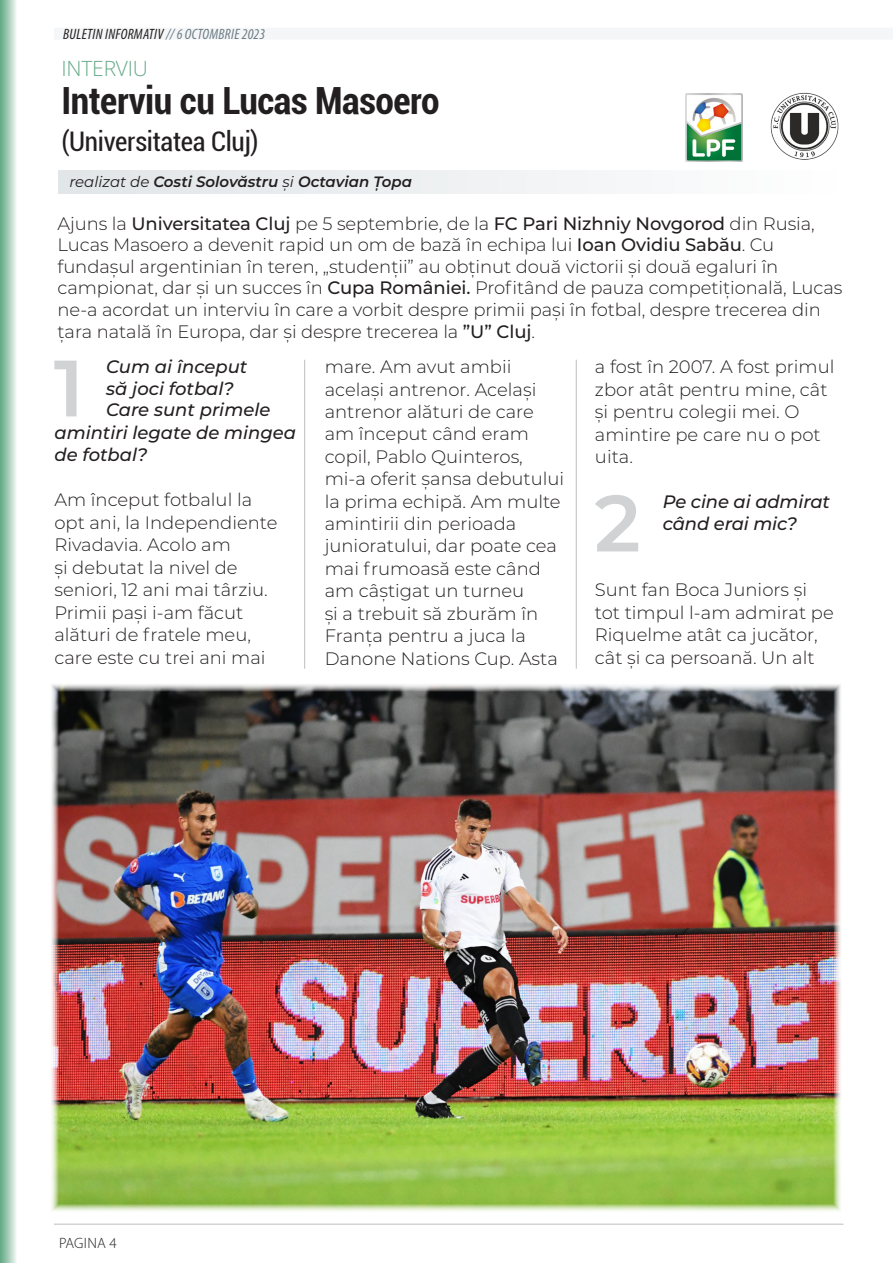
<style>
.page{position:relative;width:893px;height:1263px;background:#fff}
.page>*{position:absolute;margin:0;border:0;box-sizing:border-box;transform-origin:0 0}
.t1{font:600 79.65px "Montserrat";color:#d1d2d4}
.t2{font:700 condensed 37.5px "Roboto";letter-spacing:-.01em;color:#231f20}
.t3{font:condensed 27px "Roboto";letter-spacing:-.01em;color:#231f20}
.t4{font:300 21px "Open Sans";letter-spacing:-.01em;color:#66ab88}
.t5{font:300 18px/22.5px "Montserrat";color:#231f20}
.t6{font:italic 500 18px/21.6px "Montserrat";color:#231f20}
.t7{font:italic 600 15px "Montserrat";color:#231f20}
.t8{font:italic condensed 15px "Myriad Pro";letter-spacing:.02em;color:#231f20}
.t9{font:300 15px "Myriad Pro";letter-spacing:.02em;color:#231f20}
.s1{color:#6c7d86}
.s2{font-weight:400}
.s3{font-weight:500}
</style>
<div class="page">
<div style="left:54px;top:28px;width:839px;height:12px;background:#f5f6f7"></div>
<hr style="left:54px;top:1224px;width:789px;height:1px;background:#231f20">
<svg style="left:0;top:0;width:16px;height:1263px;background:#a4ccb8"></svg>
<div style="left:58px;top:171px;width:784px;height:23px;background:linear-gradient(to right,#e0e5e8,#fefefe)"></div>
<img style="left:686px;top:94px;width:57px;height:67px">
<img style="left:770px;top:92px;width:69px;height:68px">
<img style="left:51px;top:684px;width:790px;height:527px">
<hr style="left:304px;top:360px;width:1px;height:309px;background:#231f20">
<hr style="left:576px;top:360px;width:1px;height:309px;background:#231f20">
<p class="t8" style="left:63px;top:25px;width:203px">BULETIN INFORMATIV <span class="s1">// 6 OCTOMBRIE 2023</span></p>
<p class="t4" style="left:61px;top:54px;width:88px">INTERVIU</p>
<p class="t2" style="left:61px;top:74px;width:380px">Interviu cu Lucas Masoero</p>
<p class="t3" style="left:61px;top:123px;width:199px">(Universitatea Cluj)</p>
<p class="t7" style="left:69px;top:171px;width:344px"><span class="s2">realizat de</span> Costi Solovăstru <span class="s2">și</span> Octavian Țopa</p>
<p class="t5" style="left:58px;top:212px;width:786px;line-height:21.6px">Ajuns la <span class="s3">Universitatea Cluj</span> pe 5 septembrie, de la <span class="s3">FC Pari Nizhniy Novgorod</span> din Rusia, Lucas Masoero a devenit rapid un om de bază în echipa lui <span class="s3">Ioan Ovidiu Sabău</span>. Cu fundașul argentinian în teren, „studenții” au obținut două victorii și două egaluri în campionat, dar și un succes în <span class="s3">Cupa României.</span> Profitând de pauza competițională, Lucas ne-a acordat un interviu în care a vorbit despre primii pași în fotbal, despre trecerea din țara natală în Europa, dar și despre trecerea la <span class="s3">”U” Cluj</span>.</p>
<p class="t1" style="left:54px;top:332px;width:32px">1</p>
<p class="t6" style="left:106px;top:355px;width:143px">Cum ai început</p>
<p class="t6" style="left:106px;top:377px;width:129px">să joci fotbal?</p>
<p class="t6" style="left:106px;top:398px;width:166px">Care sunt primele</p>
<p class="t6" style="left:54px;top:421px;width:243px">amintiri legate de mingea</p>
<p class="t6" style="left:54px;top:443px;width:95px">de fotbal?</p>
<p class="t5" style="left:54px;top:488px;width:225px">Am început fotbalul la opt ani, la Independiente<br>Rivadavia. Acolo am<br>și debutat la nivel de seniori, 12 ani mai târziu.<br>Primii pași i-am făcut alături de fratele meu, care este cu trei ani mai</p>
<p class="t5" style="left:325px;top:355px;width:241px">mare. Am avut ambii același antrenor. Același antrenor alături de care am început când eram copil, Pablo Quinteros, mi-a oferit șansa debutului la prima echipă. Am multe amintirii din perioada junioratului, dar poate cea mai frumoasă este când am câștigat un turneu<br>și a trebuit să zburăm în<br>Franța pentru a juca la<br>Danone Nations Cup. Asta</p>
<p class="t5" style="left:595px;top:355px;width:241px">a fost în 2007. A fost primul zbor atât pentru mine, cât și pentru colegii mei. O amintire pe care nu o pot uita.</p>
<p class="t1" style="left:594px;top:467px;width:48px">2</p>
<p class="t6" style="left:663px;top:490px;width:169px">Pe cine ai admirat când erai mic?</p>
<p class="t5" style="left:595px;top:578px;width:240px">Sunt fan Boca Juniors și tot timpul l-am admirat pe<br>Riquelme atât ca jucător, cât și ca persoană. Un alt</p>
<p class="t9" style="left:59px;top:1234px;width:59px">PAGINA 4</p>
</div>
